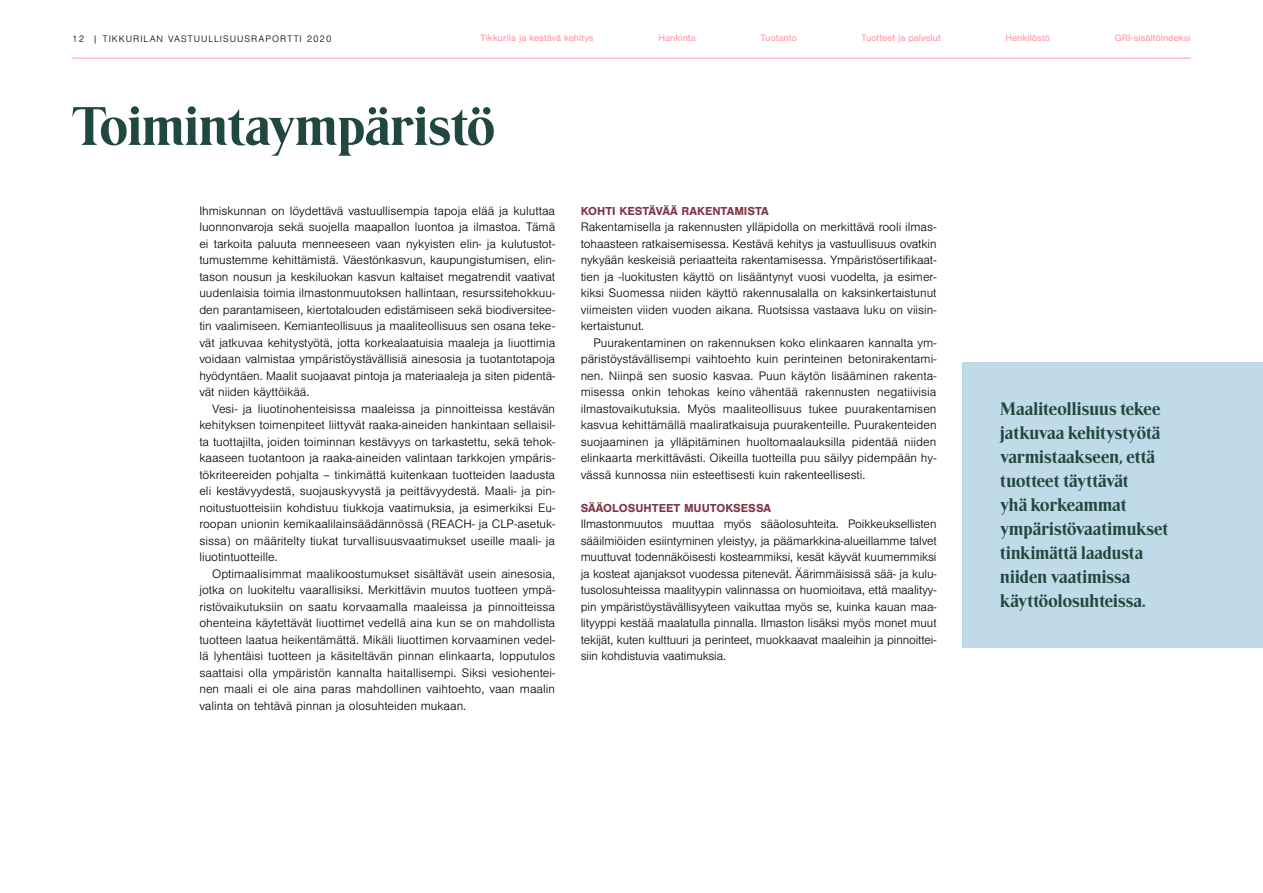
<style>
.page{position:relative;width:1263px;height:893px;background:#fff}
.page>*{position:absolute;margin:0;border:0;box-sizing:border-box;transform-origin:0 0}
.t1{font:54px "Tikkurila Consumer Serif";color:#204840}
.t2{font:18px/24px "Tikkurila Consumer Serif";letter-spacing:.005em;color:#204840}
.t3{font:300 12.75px/16.5px "Nimbus San";letter-spacing:-.005em;color:#000;text-align:justify}
.t4{font:700 12px "Nimbus San";color:#7e3645}
.t5{font:9.75px "Nimbus San";color:#ff98a8}
.t6{font:300 9.75px "Nimbus San";letter-spacing:.1em;color:#000}
</style>
<div class="page">
<div style="left:962px;top:362px;width:301px;height:285px;background:#c0dae7"></div>
<hr style="left:72px;top:58px;width:1119px;height:1px;background:#ff98a8">
<p class="t6" style="left:72px;top:34px;width:261px">12 | TIKKURILAN VASTUULLISUUSRAPORTTI 2020</p>
<p class="t5" style="left:480px;top:32px;width:115px">Tikkurila ja kestävä kehitys</p>
<p class="t5" style="left:658px;top:32px;width:39px">Hankinta</p>
<p class="t5" style="left:760px;top:32px;width:38px">Tuotanto</p>
<p class="t5" style="left:861px;top:32px;width:81px">Tuotteet ja palvelut</p>
<p class="t5" style="left:1005px;top:32px;width:46px">Henkilöstö</p>
<p class="t5" style="left:1115px;top:32px;width:77px">GRI-sisältöindeksi</p>
<h1 class="t1" style="left:72px;top:96px;width:424px">Toimintaympäristö</h1>
<p class="t3" style="left:199px;top:202px;width:357px">Ihmiskunnan on löydettävä vastuullisempia tapoja elää ja kuluttaa luonnonvaroja sekä suojella maapallon luontoa ja ilmastoa. Tämä ei tarkoita paluuta menneeseen vaan nykyisten elin- ja kulutustot&shy;tumustemme kehittämistä. Väestönkasvun, kaupungistumisen, elin&shy;tason nousun ja keskiluokan kasvun kaltaiset megatrendit vaativat uudenlaisia toimia ilmastonmuutoksen hallintaan, resurssitehokkuu&shy;den parantamiseen, kiertotalouden edistämiseen sekä biodiversitee&shy;tin vaalimiseen. Kemianteollisuus ja maaliteollisuus sen osana teke&shy;vät jatkuvaa kehitystyötä, jotta korkealaatuisia maaleja ja liuottimia voidaan valmistaa ympäristöystävällisiä ainesosia ja tuotantotapoja hyödyntäen. Maalit suojaavat pintoja ja materiaaleja ja siten pidentä&shy;vät niiden käyttöikää.</p>
<p class="t3" style="left:199px;top:400px;width:357px;text-indent:13px">Vesi- ja liuotinohenteisissa maaleissa ja pinnoitteissa kestävän kehityksen toimenpiteet liittyvät raaka-aineiden hankintaan sellaisil&shy;ta tuottajilta, joiden toiminnan kestävyys on tarkastettu, sekä tehok&shy;kaaseen tuotantoon ja raaka-aineiden valintaan tarkkojen ympäris&shy;tökriteereiden pohjalta – tinkimättä kuitenkaan tuotteiden laadusta eli kestävyydestä, suojauskyvystä ja peittävyydestä. Maali- ja pin&shy;noitustuotteisiin kohdistuu tiukkoja vaatimuksia, ja esimerkiksi Eu&shy;roopan unionin kemikaalilainsäädännössä (REACH- ja CLP-asetuk&shy;sissa) on määritelty tiukat turvallisuusvaatimukset useille maali- ja liuotintuotteille.</p>
<p class="t3" style="left:199px;top:565px;width:357px;text-indent:13px">Optimaalisimmat maalikoostumukset sisältävät usein ainesosia, jotka on luokiteltu vaarallisiksi. Merkittävin muutos tuotteen ympä&shy;ristövaikutuksiin on saatu korvaamalla maaleissa ja pinnoitteissa ohenteina käytettävät liuottimet vedellä aina kun se on mahdollista tuotteen laatua heikentämättä. Mikäli liuottimen korvaaminen vedel&shy;lä lyhentäisi tuotteen ja käsiteltävän pinnan elinkaarta, lopputulos saattaisi olla ympäristön kannalta haitallisempi. Siksi vesiohentei&shy;nen maali ei ole aina paras mahdollinen vaihtoehto, vaan maalin valinta on tehtävä pinnan ja olosuhteiden mukaan.</p>
<p class="t4" style="left:581px;top:204px;width:190px">KOHTI KESTÄVÄÄ RAKENTAMISTA</p>
<p class="t3" style="left:581px;top:219px;width:357px">Rakentamisella ja rakennusten ylläpidolla on merkittävä rooli ilmas&shy;tohaasteen ratkaisemisessa. Kestävä kehitys ja vastuullisuus ovatkin nykyään keskeisiä periaatteita rakentamisessa. Ympäristösertifikaat&shy;tien ja -luokitusten käyttö on lisääntynyt vuosi vuodelta, ja esimer&shy;kiksi Suomessa niiden käyttö rakennusalalla on kaksinkertaistunut viimeisten viiden vuoden aikana. Ruotsissa vastaava luku on viisin&shy;kertaistunut.</p>
<p class="t3" style="left:581px;top:334px;width:357px;text-indent:13px">Puurakentaminen on rakennuksen koko elinkaaren kannalta ym&shy;päristöystävällisempi vaihtoehto kuin perinteinen betonirakentami&shy;nen. Niinpä sen suosio kasvaa. Puun käytön lisääminen rakenta&shy;misessa onkin tehokas keino vähentää rakennusten negatiivisia ilmastovaikutuksia. Myös maaliteollisuus tukee puurakentamisen kasvua kehittämällä maaliratkaisuja puurakenteille. Puurakenteiden suojaaminen ja ylläpitäminen huoltomaalauksilla pidentää niiden elinkaarta merkittävästi. Oikeilla tuotteilla puu säilyy pidempään hy&shy;vässä kunnossa niin esteettisesti kuin rakenteellisesti.</p>
<p class="t4" style="left:581px;top:501px;width:192px">SÄÄOLOSUHTEET MUUTOKSESSA</p>
<p class="t3" style="left:581px;top:516px;width:357px">Ilmastonmuutos muuttaa myös sääolosuhteita. Poikkeuksellisten sääilmiöiden esiintyminen yleistyy, ja päämarkkina-alueillamme talvet muuttuvat todennäköisesti kosteammiksi, kesät käyvät kuumemmiksi ja kosteat ajanjaksot vuodessa pitenevät. Äärimmäisissä sää- ja kulu&shy;tusolosuhteissa maalityypin valinnassa on huomioitava, että maalityy&shy;pin ympäristöystävällisyyteen vaikuttaa myös se, kuinka kauan maa&shy;lityyppi kestää maalatulla pinnalla. Ilmaston lisäksi myös monet muut tekijät, kuten kulttuuri ja perinteet, muokkaavat maaleihin ja pinnoittei&shy;siin kohdistuvia vaatimuksia.</p>
<h2 class="t2" style="left:1000px;top:397px;width:170px">Maaliteollisuus tekee jatkuvaa kehitystyötä varmistaakseen, että tuotteet täyttävät<br>yhä korkeammat ympäristövaatimukset tinkimättä laadusta niiden vaatimissa käyttöolosuhteissa.</h2>
</div>
